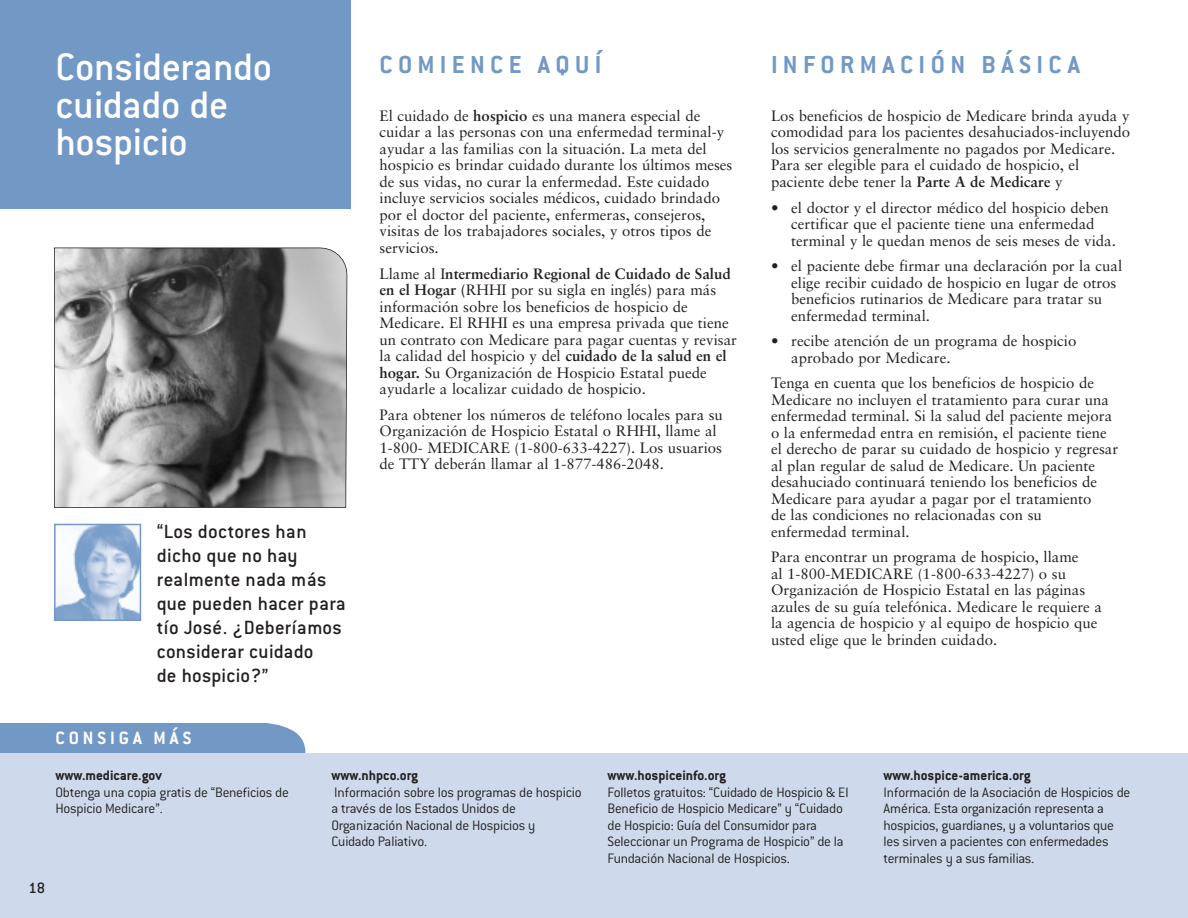
<style>
.page{position:relative;width:1188px;height:918px;background:#fff}
.page>*{position:absolute;margin:0;border:0;box-sizing:border-box;transform-origin:0 0}
.t1{font:500 42px/37.5px "Conduit ITC";letter-spacing:-.005em;color:#fff}
.t2{font:700 27px "Conduit ITC";letter-spacing:.205em;color:#7299c6}
.t3{font:500 21px/24px "Conduit ITC";letter-spacing:.01em;color:#231f20}
.t4{font:700 19.5px "Conduit ITC";letter-spacing:.205em;color:#fff}
.t5{font:500 16.5px "Conduit ITC";color:#231f20}
.t6{font:15px/16.5px "Sabon";color:#231f20}
.t7{font:300 15px/16.5px "Conduit ITC";letter-spacing:-.015em;color:#231f20}
.t8{font:700 15px "Conduit ITC";color:#231f20}
.s1{font-weight:700}
</style>
<div class="page">
<div style="left:0;top:723px;width:305px;height:30px;background:#7299c6"></div>
<div style="left:0;top:753px;width:1188px;height:165px;background:#cedaeb"></div>
<div style="left:0;top:0;width:351px;height:209px;background:#7299c6"></div>
<svg style="left:54px;top:248px;width:293px;height:260px;background:#858585"></svg>
<img style="left:57px;top:527px;width:81px;height:91px">
<div style="left:54px;top:524px;width:87px;height:97px;border:2px solid #7299c6"></div>
<p class="t1" style="left:56px;top:53px;width:218px">Considerando cuidado de hospicio</p>
<p class="t3" style="left:157px;top:522px;width:191px">“Los doctores han dicho que no hay realmente nada más que pueden hacer para tío José. ¿Deberíamos considerar cuidado<br>de hospicio?”</p>
<p class="t2" style="left:380px;top:56px;width:224px">COMIENCE AQUÍ</p>
<p class="t6" style="left:380px;top:109px;width:354px">El cuidado de <span class="s1">hospicio</span> es una manera especial de cuidar a las personas con una enfermedad terminal-y ayudar a las familias con la situación. La meta del hospicio es brindar cuidado durante los últimos meses de sus vidas, no curar la enfermedad. Este cuidado incluye servicios sociales médicos, cuidado brindado por el doctor del paciente, enfermeras, consejeros, visitas de los trabajadores sociales, y otros tipos de servicios.</p>
<p class="t6" style="left:380px;top:266px;width:359px">Llame al I<span class="s1">ntermediario Regional de Cuidado de Salud en el Hogar (</span>RHHI por su sigla en inglés<span class="s1">)</span> para más información sobre los beneficios de hospicio de Medicare. El RHHI es una empresa privada que tiene un contrato con Medicare para pagar cuentas y revisar la calidad del hospicio y del <span class="s1">cuidado de la salud en el hogar.</span> Su Organización de Hospicio Estatal puede ayudarle a localizar cuidado de hospicio.</p>
<p class="t6" style="left:380px;top:407px;width:345px">Para obtener los números de teléfono locales para su Organización de Hospicio Estatal o RHHI, llame al 1-800- MEDICARE (1-800-633-4227). Los usuarios de TTY deberán llamar al 1-877-486-2048.</p>
<p class="t2" style="left:771px;top:56px;width:310px">INFORMACIÓN BÁSICA</p>
<p class="t6" style="left:771px;top:109px;width:361px">Los beneficios de hospicio de Medicare brinda ayuda y comodidad para los pacientes desahuciados-incluyendo los servicios generalmente no pagados por Medicare.<br>Para ser elegible para el cuidado de hospicio, el paciente debe tener la <span class="s1">Parte A de Medicare</span> y</p>
<p class="t6" style="left:791px;top:200px;width:326px;text-indent:-20px">• el doctor y el director médico del hospicio deben certificar que el paciente tiene una enfermedad terminal y le quedan menos de seis meses de vida.</p>
<p class="t6" style="left:791px;top:259px;width:332px;text-indent:-20px">• el paciente debe firmar una declaración por la cual elige recibir cuidado de hospicio en lugar de otros beneficios rutinarios de Medicare para tratar su enfermedad terminal.</p>
<p class="t6" style="left:791px;top:334px;width:287px;text-indent:-20px">• recibe atención de un programa de hospicio aprobado por Medicare.</p>
<p class="t6" style="left:771px;top:376px;width:349px">Tenga en cuenta que los beneficios de hospicio de Medicare no incluyen el tratamiento para curar una enfermedad terminal. Si la salud del paciente mejora o la enfermedad entra en remisión, el paciente tiene el derecho de parar su cuidado de hospicio y regresar al plan regular de salud de Medicare. Un paciente desahuciado continuará teniendo los beneficios de Medicare para ayudar a pagar por el tratamiento<br>de las condiciones no relacionadas con su enfermedad terminal.</p>
<p class="t6" style="left:771px;top:550px;width:332px">Para encontrar un programa de hospicio, llame<br>al 1-800-MEDICARE (1-800-633-4227) o su Organización de Hospicio Estatal en las páginas azules de su guía telefónica. Medicare le requiere a la agencia de hospicio y al equipo de hospicio que usted elige que le brinden cuidado.</p>
<p class="t4" style="left:56px;top:732px;width:137px">CONSIGA MÁS</p>
<p class="t8" style="left:55px;top:771px;width:108px">www.medicare.gov</p>
<p class="t8" style="left:331px;top:771px;width:88px">www.nhpco.org</p>
<p class="t7" style="left:55px;top:786px;width:235px">Obtenga una copia gratis de “Beneficios de</p>
<p class="t7" style="left:334px;top:786px;width:249px">Información sobre los programas de hospicio</p>
<p class="t7" style="left:55px;top:802px;width:109px">Hospicio Medicare”.</p>
<p class="t7" style="left:331px;top:802px;width:205px">a través de los Estados Unidos de<br>Organización Nacional de Hospicios y<br>Cuidado Paliativo.</p>
<p class="t5" style="left:28px;top:883px;width:18px">18</p>
<p class="t8" style="left:607px;top:771px;width:120px">www.hospiceinfo.org</p>
<p class="t8" style="left:884px;top:771px;width:149px">www.hospice-america.org</p>
<p class="t7" style="left:608px;top:786px;width:243px">Folletos gratuitos: “Cuidado de Hospicio &amp; El</p>
<p class="t7" style="left:884px;top:786px;width:248px">Información de la Asociación de Hospicios de</p>
<p class="t7" style="left:608px;top:802px;width:237px">Beneficio de Hospicio Medicare” y “Cuidado</p>
<p class="t7" style="left:884px;top:802px;width:222px">América. Esta organización representa a</p>
<p class="t7" style="left:608px;top:819px;width:211px">de Hospicio: Guía del Consumidor para</p>
<p class="t7" style="left:884px;top:819px;width:232px">hospicios, guardianes, y a voluntarios que</p>
<p class="t7" style="left:608px;top:835px;width:238px">Seleccionar un Programa de Hospicio” de la</p>
<p class="t7" style="left:884px;top:835px;width:227px">les sirven a pacientes con enfermedades</p>
<p class="t7" style="left:608px;top:852px;width:184px">Fundación Nacional de Hospicios.</p>
<p class="t7" style="left:884px;top:852px;width:152px">terminales y a sus familias.</p>
</div>
